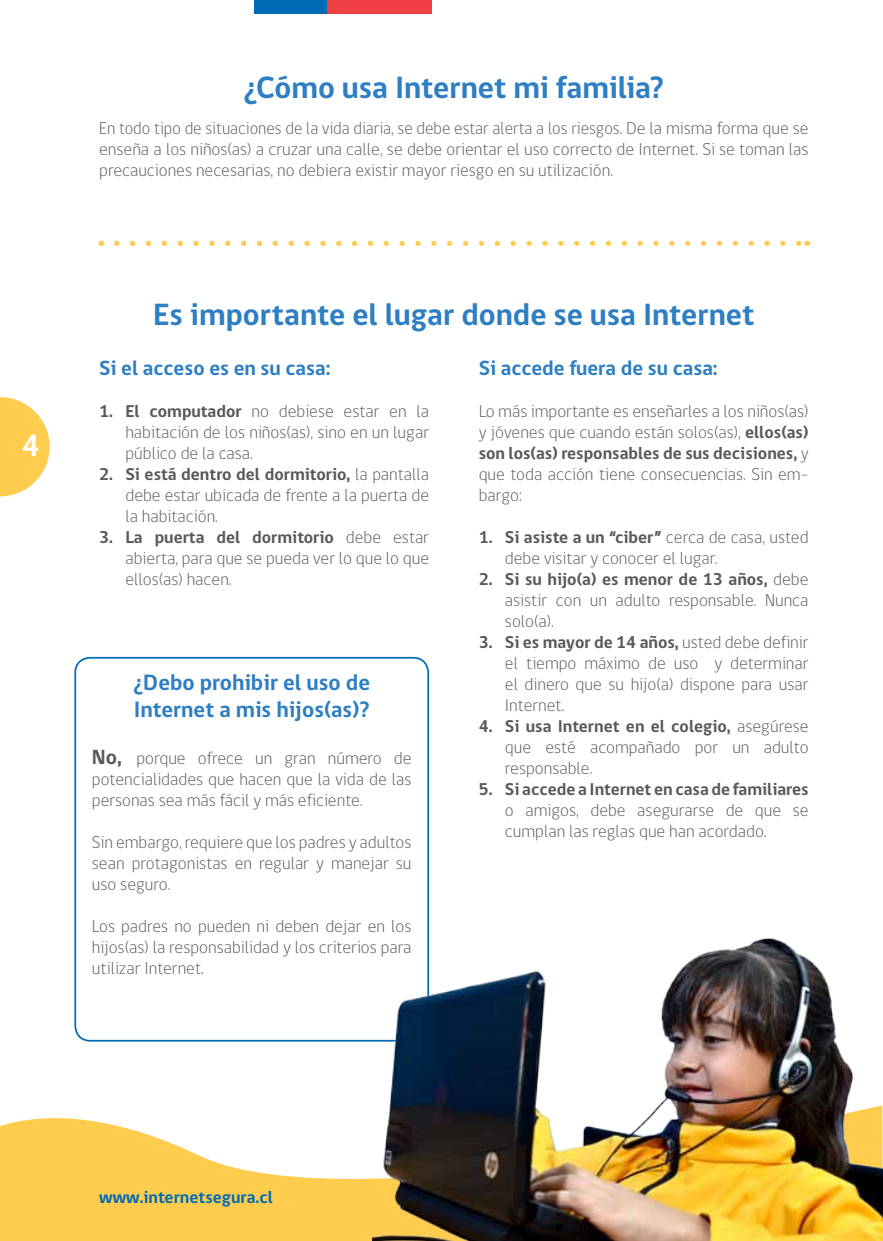
<style>
.page{position:relative;width:883px;height:1241px;background:#fff}
.page>*{position:absolute;margin:0;border:0;box-sizing:border-box;transform-origin:0 0}
.t1{font:700 31.5px "gob CL";color:#2d7ec2}
.t2{font:700 31.5px "gob CL";color:#fff}
.t3{font:700 22.75px/27.3px "gob CL";color:#2d7ec2}
.t4{font:700 21px "gob CL";color:#2d7ec2}
.t5{font:300 17.5px/21px "gob CL";color:#58595b;text-align:justify}
.t6{font:300 17.5px/21px "gob CL";color:#58595b;text-align:justify;scale:.96 1}
.t7{font:700 17.5px "gob CL";color:#58595b}
.t8{font:700 17.5px "gob CL";color:#006cb7}
.s1{font-weight:700}
.s2{font-weight:700;font-size:21px}
</style>
<div class="page">
<svg style="left:0;top:1118px;width:372px;height:122px;fill:#ffcc4e"></svg>
<svg style="left:0;top:397px;width:50px;height:99px"></svg>
<div style="left:255px;top:0;width:72px;height:14px;background:#006cb7"></div>
<div style="left:327px;top:0;width:104px;height:14px;background:#ef4144"></div>
<div style="left:74px;top:656px;width:355px;height:385px;border:2px solid #006cb7;border-radius:15px"></div>
<svg style="left:117px;top:241px;width:682px;height:5px"></svg>
<img style="left:372px;top:926px;width:511px;height:314px">
<h1 class="t2" style="left:22px;top:423px;width:20px">4</h1>
<h1 class="t1" style="left:244px;top:66px;width:421px">¿Cómo usa Internet mi familia?</h1>
<p class="t6" style="left:99px;top:118px;width:740px">En todo tipo de situaciones de la vida diaria, se debe estar alerta a los riesgos. De la misma forma que se enseña a los niños(as) a cruzar una calle, se debe orientar el uso correcto de Internet. Si se toman las precauciones necesarias, no debiera existir mayor riesgo en su utilización.</p>
<h1 class="t1" style="left:153px;top:292px;width:603px">Es importante el lugar donde se usa Internet</h1>
<p class="t4" style="left:99px;top:353px;width:233px">Si el acceso es en su casa:</p>
<p class="t5" style="left:125px;top:400px;width:305px;text-indent:-26px"><span class="s1">1. El computador</span> no debiese estar en la habitación de los niños(as), sino en un lugar público de la casa.</p>
<p class="t5" style="left:125px;top:463px;width:305px;text-indent:-26px"><span class="s1">2. Si está dentro del dormitorio,</span> la pantalla debe estar ubicada de frente a la puerta de la habitación.</p>
<p class="t5" style="left:125px;top:526px;width:305px;text-indent:-26px"><span class="s1">3. La puerta del dormitorio</span> debe estar abierta, para que se pueda ver lo que lo que ellos(as) hacen.</p>
<p class="t4" style="left:479px;top:353px;width:240px">Si accede fuera de su casa:</p>
<p class="t5" style="left:479px;top:400px;width:331px">Lo más importante es enseñarles a los niños(as) y jóvenes que cuando están solos(as), <span class="s1">ellos(as) son los(as) responsables de sus decisiones,</span> y que toda acción tiene consecuencias. Sin em&shy;bargo:</p>
<p class="t5" style="left:505px;top:526px;width:305px;text-indent:-26px"><span class="s1">1. Si asiste a un “ciber”</span> cerca de casa, usted debe visitar y conocer el lugar.</p>
<p class="t5" style="left:505px;top:568px;width:305px;text-indent:-26px"><span class="s1">2. Si su hijo(a) es menor de 13 años,</span> debe asistir con un adulto responsable. Nunca solo(a).</p>
<p class="t5" style="left:505px;top:631px;width:305px;text-indent:-26px"><span class="s1">3. Si es mayor de 14 años,</span> usted debe definir el tiempo máximo de uso y determinar el dinero que su hijo(a) dispone para usar Internet.</p>
<p class="t5" style="left:505px;top:715px;width:305px;text-indent:-26px"><span class="s1">4. Si usa Internet en el colegio,</span> asegúrese que esté acompañado por un adulto responsable.</p>
<p class="t7" style="left:479px;top:777px;width:331px">5. Si accede a Internet en casa de familiares</p>
<p class="t5" style="left:505px;top:799px;width:305px">o amigos, debe asegurarse de que se cumplan las reglas que han acordado.</p>
<h2 class="t3" style="left:133px;top:669px;width:238px">¿Debo prohibir el uso de<br>Internet a mis hijos(as)?</h2>
<p class="t5" style="left:92px;top:747px;width:321px"><span class="s2">No,</span> porque ofrece un gran número de potencialidades que hacen que la vida de las personas sea más fácil y más eficiente.</p>
<p class="t5" style="left:92px;top:831px;width:321px">Sin embargo, requiere que los padres y adultos sean protagonistas en regular y manejar su uso seguro.</p>
<p class="t5" style="left:92px;top:915px;width:321px">Los padres no pueden ni deben dejar en los hijos(as) la responsabilidad y los criterios para utilizar Internet.</p>
<p class="t8" style="left:99px;top:1185px;width:175px">www.internetsegura.cl</p>
</div>
